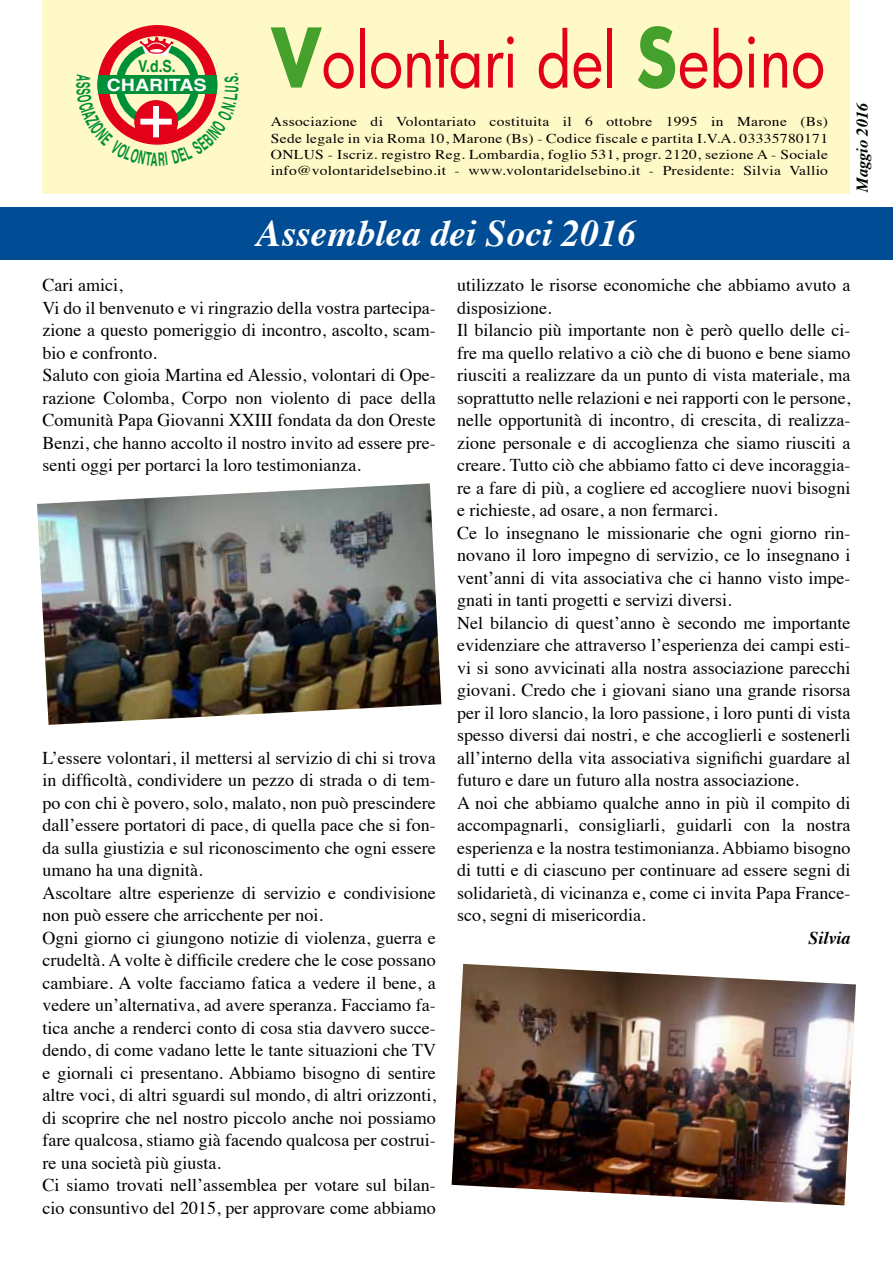
<style>
.page{position:relative;width:893px;height:1263px;background:#fff}
.page>*{position:absolute;margin:0;border:0;box-sizing:border-box;transform-origin:0 0}
.t1{font:72.45px "Futura";letter-spacing:-.005em;color:#e2001a;scale:.83 1}
.t2{font:italic 700 37.5px "Times";color:#fff}
.t3{font:18px/22.5px "Times";color:#000}
.t4{font:italic 700 18px "Times";color:#000}
.t5{font:700 16.95px "Helvetica";color:#fff;scale:1.16 1}
.t6{font:italic 700 16.5px "Times";color:#000}
.t7{font:700 16.5px "Helvetica";color:#009037;scale:.85 1}
.t8{font:13.5px/16.2px "Times";letter-spacing:.02em;color:#000;text-align:justify;scale:1.15 1}
.s1{font-weight:700;font-size:79.8px;color:#44a12b}
</style>
<div class="page">
<div style="left:0;top:207px;width:893px;height:52px;background:#004d95"></div>
<div style="left:43px;top:0;width:807px;height:194px;background:#fff9c7"></div>
<div style="left:116px;top:43px;width:83px;height:84px;border:8px solid #009037;border-radius:50%"></div>
<div style="left:98px;top:25px;width:119px;height:120px;border:11px solid #e2001a;border-radius:50%"></div>
<svg style="left:139px;top:36px;width:34px;height:21px"></svg>
<svg style="left:150px;top:49px;width:13px;height:4px"></svg>
<img style="left:37px;top:483px;width:404px;height:242px">
<img style="left:452px;top:964px;width:404px;height:241px">
<svg style="left:97px;top:73px;width:121px;height:72px"></svg>
<p class="t7" style="left:138px;top:53px;width:46px">V.d.S.</p>
<p class="t5" style="left:107px;top:71px;width:88px">CHARITAS</p>
<h1 class="t1" style="left:271px;top:12px;width:669px"><span class="s1">V</span>olontari del <span class="s1">S</span>ebino</h1>
<p class="t8" style="left:271px;top:113px;width:486px">Associazione di Volontariato costituita il 6 ottobre 1995 in Marone (Bs)<br>Sede legale in via Roma 10, Marone (Bs) - Codice fiscale e partita I.V.A. 03335780171<br>ONLUS - Iscriz. registro Reg. Lombardia, foglio 531, progr. 2120, sezione A - Sociale info@volontaridelsebino.it - www.volontaridelsebino.it - Presidente: Silvia Vallio</p>
<h2 class="t2" style="left:256px;top:199px;width:382px">Assemblea dei Soci 2016</h2>
<p class="t6" style="left:847px;top:192px;width:91px;rotate:-90deg">Maggio 2016</p>
<p class="t3" style="left:43px;top:272px;width:395px">Cari amici,<br>Vi do il benvenuto e vi ringrazio della vostra partecipa&shy;zione a questo pomeriggio di incontro, ascolto, scam&shy;bio e confronto.<br>Saluto con gioia Martina ed Alessio, volontari di Ope&shy;razione Colomba, Corpo non violento di pace della Comunità Papa Giovanni XXIII fondata da don Oreste Benzi, che hanno accolto il nostro invito ad essere pre&shy;senti oggi per portarci la loro testimonianza.</p>
<p class="t3" style="left:43px;top:745px;width:395px">L’essere volontari, il mettersi al servizio di chi si trova in difficoltà, condividere un pezzo di strada o di tem&shy;po con chi è povero, solo, malato, non può prescindere dall’essere portatori di pace, di quella pace che si fon&shy;da sulla giustizia e sul riconoscimento che ogni essere umano ha una dignità.<br>Ascoltare altre esperienze di servizio e condivisione non può essere che arricchente per noi.<br>Ogni giorno ci giungono notizie di violenza, guerra e crudeltà. A volte è difficile credere che le cose possano cambiare. A volte facciamo fatica a vedere il bene, a vedere un’alternativa, ad avere speranza. Facciamo fa&shy;tica anche a renderci conto di cosa stia davvero succe&shy;dendo, di come vadano lette le tante situazioni che TV e giornali ci presentano. Abbiamo bisogno di sentire altre voci, di altri sguardi sul mondo, di altri orizzonti, di scoprire che nel nostro piccolo anche noi possiamo fare qualcosa, stiamo già facendo qualcosa per costrui&shy;re una società più giusta.<br>Ci siamo trovati nell’assemblea per votare sul bilan&shy;cio consuntivo del 2015, per approvare come abbiamo</p>
<p class="t3" style="left:457px;top:272px;width:395px">utilizzato le risorse economiche che abbiamo avuto a disposizione.<br>Il bilancio più importante non è però quello delle ci&shy;fre ma quello relativo a ciò che di buono e bene siamo riusciti a realizzare da un punto di vista materiale, ma soprattutto nelle relazioni e nei rapporti con le persone, nelle opportunità di incontro, di crescita, di realizza&shy;zione personale e di accoglienza che siamo riusciti a creare. Tutto ciò che abbiamo fatto ci deve incoraggia&shy;re a fare di più, a cogliere ed accogliere nuovi bisogni e richieste, ad osare, a non fermarci.<br>Ce lo insegnano le missionarie che ogni giorno rin&shy;novano il loro impegno di servizio, ce lo insegnano i vent’anni di vita associativa che ci hanno visto impe&shy;gnati in tanti progetti e servizi diversi.<br>Nel bilancio di quest’anno è secondo me importante evidenziare che attraverso l’esperienza dei campi esti&shy;vi si sono avvicinati alla nostra associazione parecchi giovani. Credo che i giovani siano una grande risorsa per il loro slancio, la loro passione, i loro punti di vista spesso diversi dai nostri, e che accoglierli e sostenerli all’interno della vita associativa significhi guardare al futuro e dare un futuro alla nostra associazione.<br>A noi che abbiamo qualche anno in più il compito di accompagnarli, consigliarli, guidarli con la nostra esperienza e la nostra testimonianza. Abbiamo bisogno di tutti e di ciascuno per continuare ad essere segni di solidarietà, di vicinanza e, come ci invita Papa France&shy;sco, segni di misericordia.</p>
<p class="t4" style="left:808px;top:921px;width:44px">Silvia</p>
</div>
